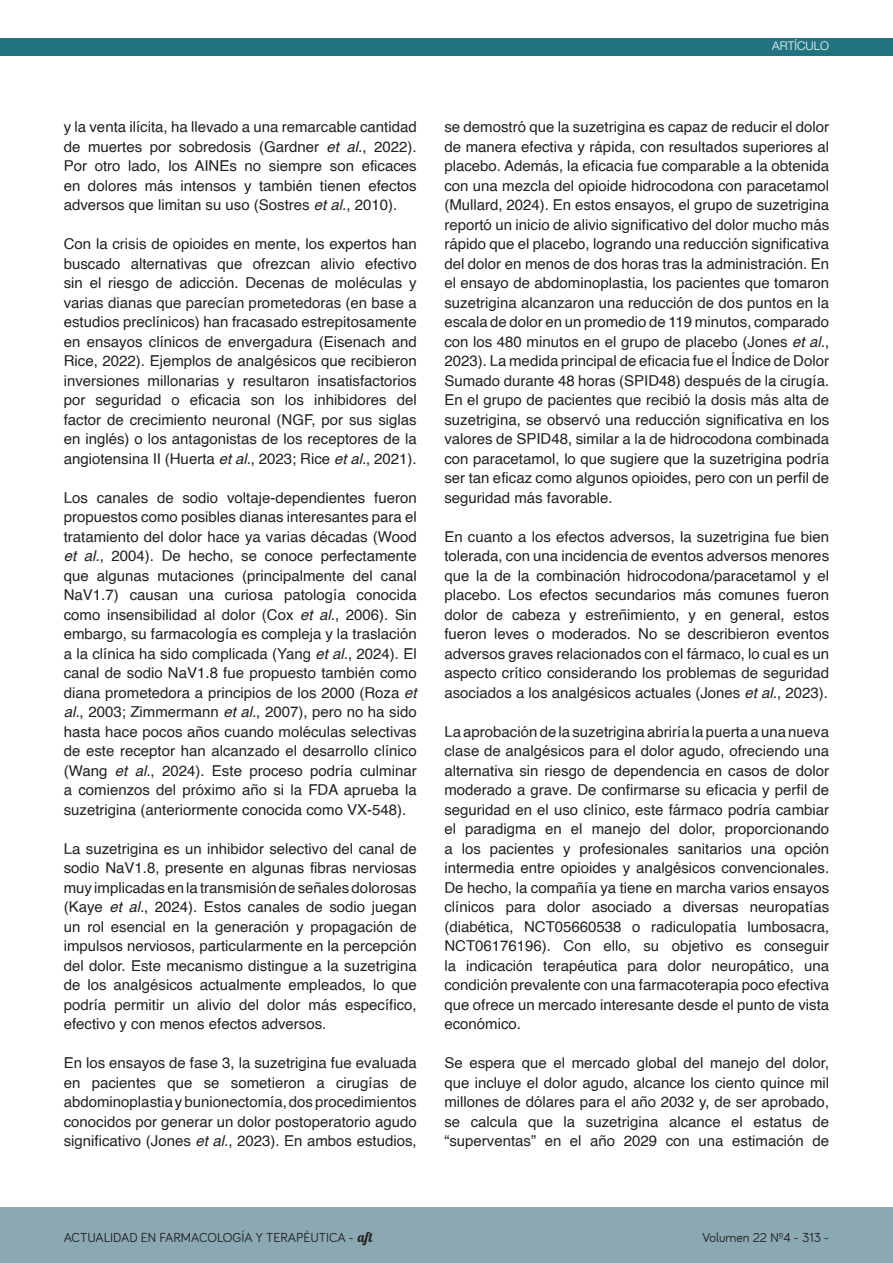
<style>
.page{position:relative;width:893px;height:1263px;background:#fff}
.page>*{position:absolute;margin:0;border:0;box-sizing:border-box;transform-origin:0 0}
.PÁRRAFO{font:15px/19.5px "Helvetica";color:#231f20;text-align:justify}
.NUMERACIÓN{font:13.5px "Bariol";color:#231f20}
.t1{font:300 12px "Helvetica Neue";color:#fff}
.s1{font-style:italic}
.s2{font-family:"Lobster 1.4"}
</style>
<div class="page">
<div style="left:0;top:1208px;width:893px;height:55px;background:#8ba9b2"></div>
<div style="left:0;top:38px;width:893px;height:17px;background:#20747f"></div>
<p class="t1" style="left:772px;top:38px;width:58px">ARTÍCULO</p>
<p class="t1" style="left:716px;top:38px;width:106px">EDITORIAL INVITAD</p>
<p class="PÁRRAFO" style="left:64px;top:117px;width:354px">y la venta ilícita, ha llevado a una remarcable cantidad de muertes por sobredosis (Gardner <span class="s1">et al.</span>, 2022).<br>Por otro lado, los AINEs no siempre son eficaces en dolores más intensos y también tienen efectos adversos que limitan su uso (Sostres <span class="s1">et al.</span>, 2010).</p>
<p class="PÁRRAFO" style="left:64px;top:234px;width:354px">Con la crisis de opioides en mente, los expertos han buscado alternativas que ofrezcan alivio efectivo sin el riesgo de adicción. Decenas de moléculas y varias dianas que parecían prometedoras (en base a estudios preclínicos) han fracasado estrepitosamente en ensayos clínicos de envergadura (Eisenach and Rice, 2022). Ejemplos de analgésicos que recibieron inversiones millonarias y resultaron insatisfactorios por seguridad o eficacia son los inhibidores del factor de crecimiento neuronal (NGF, por sus siglas en inglés) o los antagonistas de los receptores de la angiotensina II (Huerta <span class="s1">et al.</span>, 2023; Rice <span class="s1">et al.</span>, 2021).</p>
<p class="PÁRRAFO" style="left:64px;top:488px;width:354px">Los canales de sodio voltaje-dependientes fueron propuestos como posibles dianas interesantes para el tratamiento del dolor hace ya varias décadas (Wood <span class="s1">et al.</span>, 2004). De hecho, se conoce perfectamente que algunas mutaciones (principalmente del canal NaV1.7) causan una curiosa patología conocida como insensibilidad al dolor (Cox <span class="s1">et al.</span>, 2006). Sin embargo, su farmacología es compleja y la traslación a la clínica ha sido complicada (Yang <span class="s1">et al.</span>, 2024). El canal de sodio NaV1.8 fue propuesto también como diana prometedora a principios de los 2000 (Roza <span class="s1">et al.</span>, 2003; Zimmermann <span class="s1">et al.</span>, 2007), pero no ha sido hasta hace pocos años cuando moléculas selectivas de este receptor han alcanzado el desarrollo clínico (Wang <span class="s1">et al.</span>, 2024). Este proceso podría culminar a comienzos del próximo año si la FDA aprueba la suzetrigina (anteriormente conocida como VX-548).</p>
<p class="PÁRRAFO" style="left:64px;top:839px;width:354px">La suzetrigina es un inhibidor selectivo del canal de sodio NaV1.8, presente en algunas fibras nerviosas muy implicadas en la transmisión de señales dolorosas (Kaye <span class="s1">et al.</span>, 2024). Estos canales de sodio juegan un rol esencial en la generación y propagación de impulsos nerviosos, particularmente en la percepción del dolor. Este mecanismo distingue a la suzetrigina de los analgésicos actualmente empleados, lo que podría permitir un alivio del dolor más específico, efectivo y con menos efectos adversos.</p>
<p class="PÁRRAFO" style="left:64px;top:1053px;width:354px">En los ensayos de fase 3, la suzetrigina fue evaluada en pacientes que se sometieron a cirugías de abdominoplastia y bunionectomía, dos procedimientos conocidos por generar un dolor postoperatorio agudo significativo (Jones <span class="s1">et al.</span>, 2023). En ambos estudios,</p>
<p class="PÁRRAFO" style="left:444px;top:117px;width:386px">se demostró que la suzetrigina es capaz de reducir el dolor de manera efectiva y rápida, con resultados superiores al placebo. Además, la eficacia fue comparable a la obtenida con una mezcla del opioide hidrocodona con paracetamol (Mullard, 2024). En estos ensayos, el grupo de suzetrigina reportó un inicio de alivio significativo del dolor mucho más rápido que el placebo, logrando una reducción significativa del dolor en menos de dos horas tras la administración. En el ensayo de abdominoplastia, los pacientes que tomaron suzetrigina alcanzaron una reducción de dos puntos en la escala de dolor en un promedio de 119 minutos, comparado con los 480 minutos en el grupo de placebo (Jones <span class="s1">et al.</span>, 2023). La medida principal de eficacia fue el Índice de Dolor Sumado durante 48 horas (SPID48) después de la cirugía.<br>En el grupo de pacientes que recibió la dosis más alta de suzetrigina, se observó una reducción significativa en los valores de SPID48, similar a la de hidrocodona combinada con paracetamol, lo que sugiere que la suzetrigina podría ser tan eficaz como algunos opioides, pero con un perfil de seguridad más favorable.</p>
<p class="PÁRRAFO" style="left:444px;top:527px;width:386px">En cuanto a los efectos adversos, la suzetrigina fue bien tolerada, con una incidencia de eventos adversos menores que la de la combinación hidrocodona/paracetamol y el placebo. Los efectos secundarios más comunes fueron dolor de cabeza y estreñimiento, y en general, estos fueron leves o moderados. No se describieron eventos adversos graves relacionados con el fármaco, lo cual es un aspecto crítico considerando los problemas de seguridad asociados a los analgésicos actuales (Jones <span class="s1">et al.</span>, 2023).</p>
<p class="PÁRRAFO" style="left:444px;top:722px;width:386px">La aprobación de la suzetrigina abriría la puerta a una nueva clase de analgésicos para el dolor agudo, ofreciendo una alternativa sin riesgo de dependencia en casos de dolor moderado a grave. De confirmarse su eficacia y perfil de seguridad en el uso clínico, este fármaco podría cambiar el paradigma en el manejo del dolor, proporcionando a los pacientes y profesionales sanitarios una opción intermedia entre opioides y analgésicos convencionales.<br>De hecho, la compañía ya tiene en marcha varios ensayos clínicos para dolor asociado a diversas neuropatías (diabética, NCT05660538 o radiculopatía lumbosacra, NCT06176196). Con ello, su objetivo es conseguir la indicación terapéutica para dolor neuropático, una condición prevalente con una farmacoterapia poco efectiva que ofrece un mercado interesante desde el punto de vista económico.</p>
<p class="PÁRRAFO" style="left:444px;top:1053px;width:386px">Se espera que el mercado global del manejo del dolor, que incluye el dolor agudo, alcance los ciento quince mil millones de dólares para el año 2032 y, de ser aprobado, se calcula que la suzetrigina alcance el estatus de “superventas” en el año 2029 con una estimación de</p>
<p class="NUMERACIÓN" style="left:64px;top:1229px;width:310px">ACTUALIDAD EN FARMACOLOGÍA Y TERAPÉUTICA - <span class="s2">aft</span></p>
<p class="NUMERACIÓN" style="left:702px;top:1230px;width:128px">Volumen 22 Nº4 - 313 -</p>
</div>
